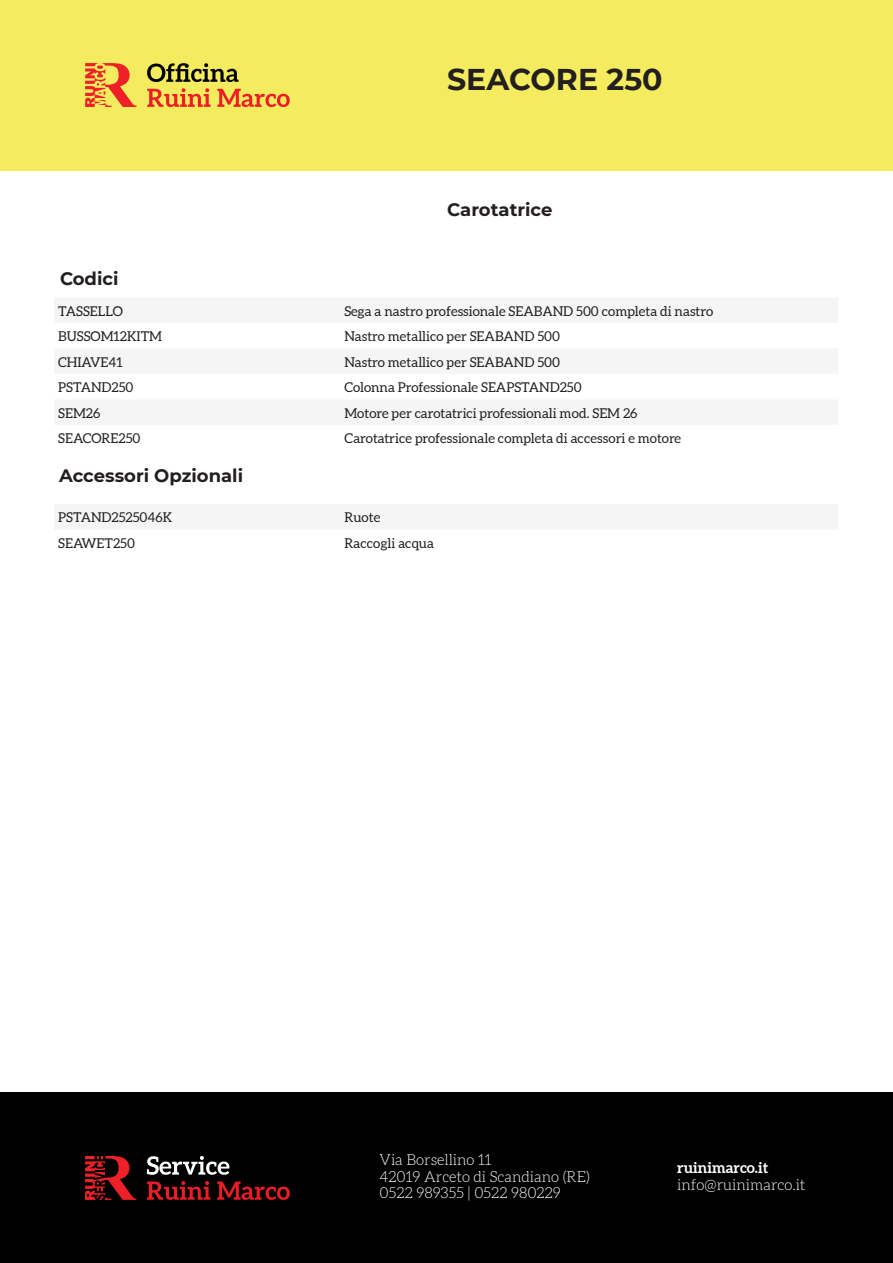
<style>
.page{position:relative;width:893px;height:1263px;background:#fff}
.page>*{position:absolute;margin:0;border:0;box-sizing:border-box;transform-origin:0 0}
.t1{font:700 30px "Montserrat";color:#231f20}
.t2{font:700 18px "Montserrat";color:#231f20}
.t3{font:300 15px/16.5px "Aleo";color:#fff}
.t4{font:700 15px "Aleo";color:#fff}
.t5{font:13.5px "Aleo";color:#231f20}
</style>
<div class="page">
<div style="left:0;top:0;width:893px;height:170px;background:#f4ec5e"></div>
<div style="left:0;top:1093px;width:893px;height:170px;background:#000001"></div>
<svg style="left:147px;top:1156px;width:82px;height:19px"></svg>
<svg style="left:147px;top:1181px;width:63px;height:19px"></svg>
<svg style="left:217px;top:1181px;width:73px;height:19px"></svg>
<svg style="left:85px;top:1156px;width:51px;height:44px"></svg>
<svg style="left:85px;top:63px;width:52px;height:44px"></svg>
<svg style="left:147px;top:63px;width:91px;height:19px"></svg>
<svg style="left:147px;top:88px;width:64px;height:19px"></svg>
<svg style="left:217px;top:89px;width:73px;height:18px"></svg>
<p class="t1" style="left:447px;top:58px;width:217px">SEACORE 250</p>
<p class="t2" style="left:447px;top:197px;width:107px">Carotatrice</p>
<p class="t2" style="left:60px;top:266px;width:60px">Codici</p>
<p class="t5" style="left:58px;top:303px;width:66px">TASSELLO</p>
<p class="t5" style="left:344px;top:303px;width:370px">Sega a nastro professionale SEABAND 500 completa di nastro</p>
<p class="t5" style="left:58px;top:329px;width:105px">BUSSOM12KITM</p>
<p class="t5" style="left:344px;top:329px;width:217px">Nastro metallico per SEABAND 500</p>
<p class="t5" style="left:58px;top:354px;width:66px">CHIAVE41</p>
<p class="t5" style="left:344px;top:354px;width:217px">Nastro metallico per SEABAND 500</p>
<p class="t5" style="left:58px;top:380px;width:77px">PSTAND250</p>
<p class="t5" style="left:344px;top:380px;width:239px">Colonna Professionale SEAPSTAND250</p>
<p class="t5" style="left:58px;top:405px;width:44px">SEM26</p>
<p class="t5" style="left:344px;top:405px;width:295px">Motore per carotatrici professionali mod. SEM 26</p>
<p class="t5" style="left:58px;top:431px;width:84px">SEACORE250</p>
<p class="t5" style="left:344px;top:431px;width:338px">Carotatrice professionale completa di accessori e motore</p>
<p class="t2" style="left:59px;top:463px;width:186px">Accessori Opzionali</p>
<p class="t5" style="left:58px;top:509px;width:116px">PSTAND2525046K</p>
<p class="t5" style="left:344px;top:509px;width:37px">Ruote</p>
<p class="t5" style="left:58px;top:535px;width:78px">SEAWET250</p>
<p class="t5" style="left:344px;top:535px;width:91px">Raccogli acqua</p>
<p class="t3" style="left:380px;top:1153px;width:212px">Via Borsellino 11<br>42019 Arceto di Scandiano (RE)<br>0522 989355 | 0522 980229</p>
<p class="t4" style="left:677px;top:1158px;width:93px">ruinimarco.it</p>
<p class="t3" style="left:677px;top:1177px;width:130px">info@ruinimarco.it</p>
</div>
